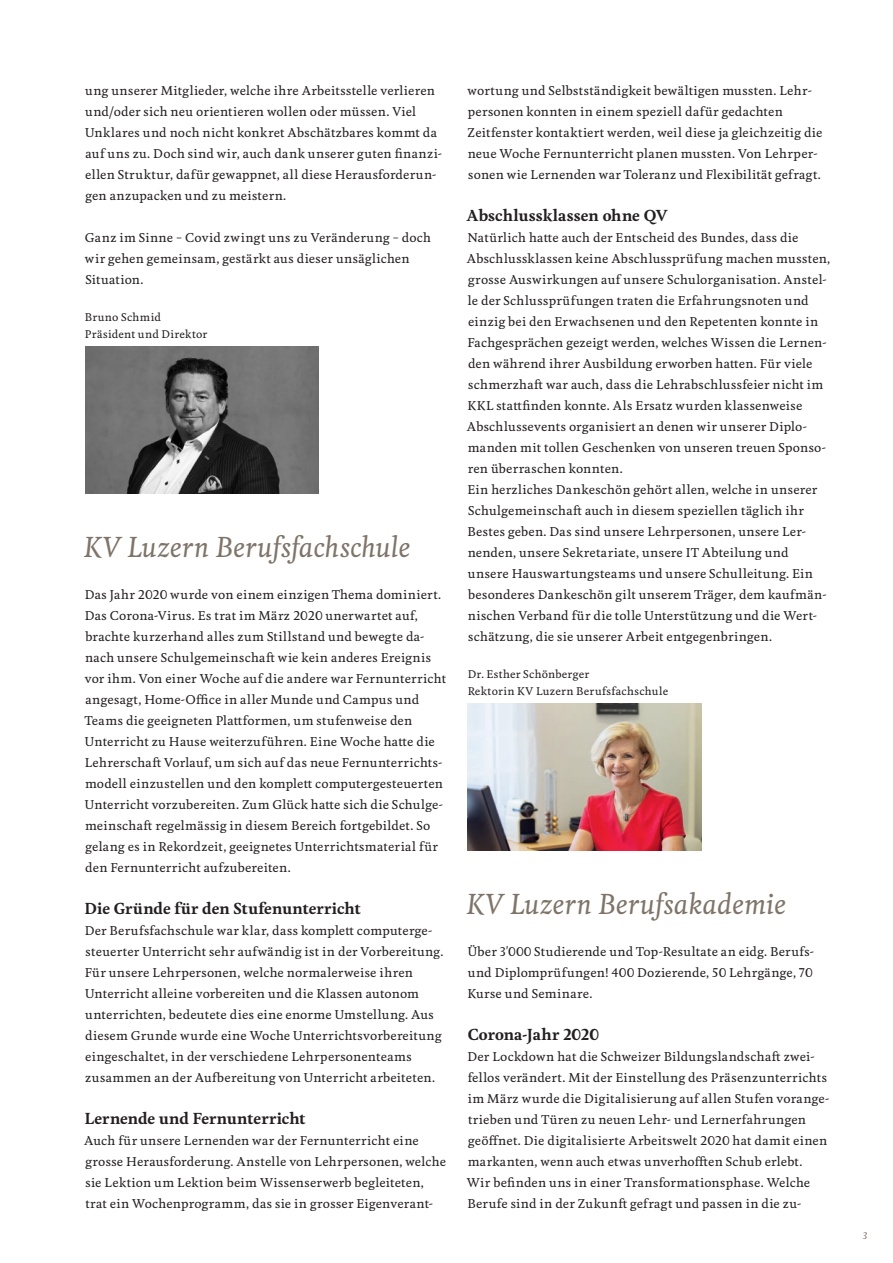
<style>
.page{position:relative;width:893px;height:1263px;background:#fff}
.page>*{position:absolute;margin:0;border:0;box-sizing:border-box;transform-origin:0 0}
.t1{font:italic 500 27px "Feijoa";letter-spacing:.005em;color:#7e7468}
.t2{font:700 15px "Feijoa";color:#231f20}
.t3{font:500 12px/21px "Feijoa";letter-spacing:.02em;color:#231f20}
.t4{font:500 10.5px/16.5px "Feijoa";letter-spacing:.03em;color:#231f20}
.t5{font:italic 500 9px "Feijoa";color:#7e7468}
</style>
<div class="page">
<img style="left:85px;top:347px;width:234px;height:147px">
<img style="left:468px;top:704px;width:234px;height:147px">
<p class="t3" style="left:85px;top:80px;width:358px">ung unserer Mitglieder, welche ihre Arbeitsstelle verlieren und/oder sich neu orientieren wollen oder müssen. Viel Unklares und noch nicht konkret Abschätzbares kommt da auf uns zu. Doch sind wir, auch dank unserer guten finanzi&shy;ellen Struktur, dafür gewappnet, all diese Herausforderun&shy;gen anzupacken und zu meistern.</p>
<p class="t3" style="left:85px;top:227px;width:348px">Ganz im Sinne – Covid zwingt uns zu Veränderung – doch wir gehen gemeinsam, gestärkt aus dieser unsäglichen<br>Situation.</p>
<p class="t4" style="left:85px;top:309px;width:124px">Bruno Schmid<br>Präsident und Direktor</p>
<h1 class="t1" style="left:84px;top:529px;width:328px">KV Luzern Berufsfachschule</h1>
<p class="t3" style="left:85px;top:584px;width:363px">Das Jahr 2020 wurde von einem einzigen Thema dominiert.<br>Das Corona-Virus. Es trat im März 2020 unerwartet auf, brachte kurzerhand alles zum Stillstand und bewegte da&shy;nach unsere Schulgemeinschaft wie kein anderes Ereignis vor ihm. Von einer Woche auf die andere war Fernunterricht angesagt, Home-Office in aller Munde und Campus und Teams die geeigneten Plattformen, um stufenweise den Unterricht zu Hause weiterzuführen. Eine Woche hatte die Lehrerschaft Vorlauf, um sich auf das neue Fernunterrichts&shy;modell einzustellen und den komplett computergesteuerten Unterricht vorzubereiten. Zum Glück hatte sich die Schulge&shy;meinschaft regelmässig in diesem Bereich fortgebildet. So gelang es in Rekordzeit, geeignetes Unterrichtsmaterial für den Fernunterricht aufzubereiten.</p>
<p class="t2" style="left:85px;top:898px;width:277px">Die Gründe für den Stufenunterricht</p>
<p class="t3" style="left:85px;top:920px;width:360px">Der Berufsfachschule war klar, dass komplett computerge&shy;steuerter Unterricht sehr aufwändig ist in der Vorbereitung.<br>Für unsere Lehrpersonen, welche normalerweise ihren Unterricht alleine vorbereiten und die Klassen autonom unterrichten, bedeutete dies eine enorme Umstellung. Aus diesem Grunde wurde eine Woche Unterrichtsvorbereitung eingeschaltet, in der verschiedene Lehrpersonenteams zusammen an der Aufbereitung von Unterricht arbeiteten.</p>
<p class="t2" style="left:85px;top:1108px;width:222px">Lernende und Fernunterricht</p>
<p class="t3" style="left:84px;top:1130px;width:363px">Auch für unsere Lernenden war der Fernunterricht eine grosse Herausforderung. Anstelle von Lehrpersonen, welche sie Lektion um Lektion beim Wissenserwerb begleiteten, trat ein Wochenprogramm, das sie in grosser Eigenverant-</p>
<p class="t3" style="left:468px;top:80px;width:356px">wortung und Selbstständigkeit bewältigen mussten. Lehr&shy;personen konnten in einem speziell dafür gedachten Zeitfenster kontaktiert werden, weil diese ja gleichzeitig die neue Woche Fernunterricht planen mussten. Von Lehrper&shy;sonen wie Lernenden war Toleranz und Flexibilität gefragt.</p>
<p class="t2" style="left:467px;top:205px;width:203px">Abschlussklassen ohne QV</p>
<p class="t3" style="left:467px;top:227px;width:365px">Natürlich hatte auch der Entscheid des Bundes, dass die Abschlussklassen keine Abschlussprüfung machen mussten, grosse Auswirkungen auf unsere Schulorganisation. Anstel&shy;le der Schlussprüfungen traten die Erfahrungsnoten und einzig bei den Erwachsenen und den Repetenten konnte in Fachgesprächen gezeigt werden, welches Wissen die Lernen&shy;den während ihrer Ausbildung erworben hatten. Für viele schmerzhaft war auch, dass die Lehrabschlussfeier nicht im KKL stattfinden konnte. Als Ersatz wurden klassenweise Abschlussevents organisiert an denen wir unserer Diplo&shy;manden mit tollen Geschenken von unseren treuen Sponso&shy;ren überraschen konnten.<br>Ein herzliches Dankeschön gehört allen, welche in unserer Schulgemeinschaft auch in diesem speziellen täglich ihr Bestes geben. Das sind unsere Lehrpersonen, unsere Ler&shy;nenden, unsere Sekretariate, unsere IT Abteilung und unsere Hauswartungsteams und unsere Schulleitung. Ein besonderes Dankeschön gilt unserem Träger, dem kaufmän&shy;nischen Verband für die tolle Unterstützung und die Wert&shy;schätzung, die sie unserer Arbeit entgegenbringen.</p>
<p class="t4" style="left:468px;top:666px;width:202px">Dr. Esther Schönberger<br>Rektorin KV Luzern Berufsfachschule</p>
<h1 class="t1" style="left:467px;top:886px;width:321px">KV Luzern Berufsakademie</h1>
<p class="t3" style="left:467px;top:941px;width:348px">Über 3'000 Studierende und Top-Resultate an eidg. Berufs&shy;und Diplomprüfungen! 400 Dozierende, 50 Lehrgänge, 70<br>Kurse und Seminare.</p>
<p class="t2" style="left:468px;top:1024px;width:133px">Corona-Jahr 2020</p>
<p class="t3" style="left:467px;top:1046px;width:364px">Der Lockdown hat die Schweizer Bildungslandschaft zwei&shy;fellos verändert. Mit der Einstellung des Präsenzunterrichts im März wurde die Digitalisierung auf allen Stufen vorange&shy;trieben und Türen zu neuen Lehr- und Lernerfahrungen geöffnet. Die digitalisierte Arbeitswelt 2020 hat damit einen markanten, wenn auch etwas unverhofften Schub erlebt.<br>Wir befinden uns in einer Transformationsphase. Welche Berufe sind in der Zukunft gefragt und passen in die zu-</p>
<p class="t5" style="left:863px;top:1230px;width:6px">3</p>
</div>
